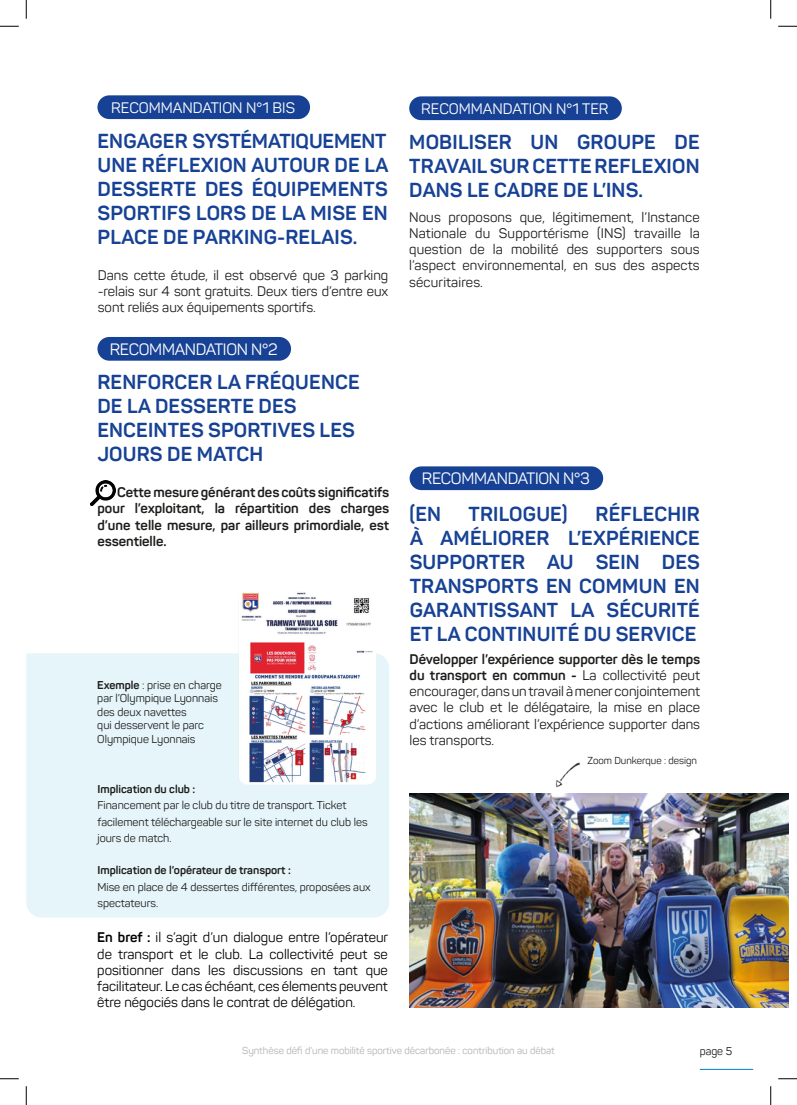
<style>
.page{position:relative;width:797px;height:1105px;background:#fff}
.page>*{position:absolute;margin:0;border:0;box-sizing:border-box;transform-origin:0 0}
.t1{font:700 20px/24px "Panton";letter-spacing:.01em;color:#164194;text-align:justify}
.t2{font:16.25px "Panton";letter-spacing:-.02em;color:#fff}
.t3{font:15px "Panton";color:#fff}
.t4{font:13.75px/16.2px "Panton";color:#1d1d1b;text-align:justify}
.t5{font:13.75px/16.2px "Panton";color:#000;text-align:justify}
.t6{font:700 13.75px/16.2px "Panton";color:#1d1d1b;text-align:justify}
.t7{font:11.25px/13.5px "Panton";color:#1d1d1b}
.t8{font:700 11.25px "Panton";color:#1d1d1b}
.t9{font:10px "Panton";color:#b2b2b2}
.t10{font:10px "Panton";color:#1d1d1b}
.s1{font-weight:700}
</style>
<div class="page">
<hr style="left:699px;top:1069px;width:54px;height:1px;background:#007bc2">
<div style="left:26px;top:653px;width:363px;height:264px;background:#e6f5fa"></div>
<img style="left:239px;top:592px;width:137px;height:193px">
<div style="left:97px;top:95px;width:213px;height:24px;background:#164194;border-radius:12px"></div>
<div style="left:409px;top:96px;width:213px;height:24px;background:#164194;border-radius:12px"></div>
<div style="left:97px;top:337px;width:194px;height:24px;background:#164194;border-radius:12px"></div>
<img style="left:90px;top:480px;width:26px;height:26px">
<div style="left:409px;top:466px;width:194px;height:24px;background:#164194;border-radius:12px"></div>
<img style="left:410px;top:793px;width:378px;height:214px">
<img style="left:539px;top:762px;width:57px;height:42px">
<svg style="left:0;top:25px;width:19px;height:2px"></svg>
<svg style="left:778px;top:25px;width:19px;height:2px"></svg>
<svg style="left:0;top:1078px;width:19px;height:1px"></svg>
<svg style="left:778px;top:1078px;width:19px;height:1px"></svg>
<svg style="left:25px;top:0;width:2px;height:19px"></svg>
<svg style="left:25px;top:1086px;width:2px;height:19px"></svg>
<svg style="left:770px;top:0;width:1px;height:19px"></svg>
<svg style="left:770px;top:1086px;width:1px;height:19px"></svg>
<p class="t3" style="left:111px;top:98px;width:185px">RECOMMANDATION N°1 BIS</p>
<h1 class="t1" style="left:97px;top:129px;width:292px">ENGAGER SYSTÉMATIQUEMENT UNE RÉFLEXION AUTOUR DE LA DESSERTE DES ÉQUIPEMENTS SPORTIFS LORS DE LA MISE EN PLACE DE PARKING-RELAIS.</h1>
<p class="t4" style="left:98px;top:267px;width:292px">Dans cette étude, il est observé que 3 parking -relais sur 4 sont gratuits. Deux tiers d’entre eux sont reliés aux équipements sportifs.</p>
<p class="t2" style="left:110px;top:339px;width:169px">RECOMMANDATION N°2</p>
<h1 class="t1" style="left:97px;top:370px;width:264px;text-align:left">RENFORCER LA FRÉQUENCE<br>DE LA DESSERTE DES<br>ENCEINTES SPORTIVES LES<br>JOURS DE MATCH</h1>
<p class="t6" style="left:97px;top:484px;width:293px;text-indent:20px">Cette mesure générant des coûts significatifs pour l’exploitant, la répartition des charges d’une telle mesure, par ailleurs primordiale, est essentielle.</p>
<p class="t7" style="left:97px;top:678px;width:126px"><span class="s1">Exemple</span> : prise en charge par l’Olympique Lyonnais des deux navettes<br>qui desservent le parc<br>Olympique Lyonnais</p>
<p class="t8" style="left:97px;top:782px;width:99px">Implication du club :</p>
<p class="t7" style="left:97px;top:797px;width:272px;line-height:16.2px">Financement par le club du titre de transport. Ticket facilement téléchargeable sur le site internet du club les jours de match.</p>
<p class="t8" style="left:97px;top:863px;width:195px">Implication de l’opérateur de transport :</p>
<p class="t7" style="left:97px;top:878px;width:275px;line-height:16.2px">Mise en place de 4 dessertes différentes, proposées aux spectateurs.</p>
<p class="t5" style="left:97px;top:929px;width:292px"><span class="s1">En bref :</span> il s’agit d’un dialogue entre l’opérateur de transport et le club. La collectivité peut se positionner dans les discussions en tant que facilitateur. Le cas échéant, ces élements peuvent être négociés dans le contrat de délégation.</p>
<p class="t3" style="left:421px;top:99px;width:189px">RECOMMANDATION N°1 TER</p>
<h1 class="t1" style="left:409px;top:130px;width:292px">MOBILISER UN GROUPE DE TRAVAIL SUR CETTE REFLEXION DANS LE CADRE DE L’INS.</h1>
<p class="t4" style="left:409px;top:209px;width:292px">Nous proposons que, légitimement, l’Instance Nationale du Supportérisme (INS) travaille la question de la mobilité des supporters sous l’aspect environnemental, en sus des aspects sécuritaires.</p>
<p class="t2" style="left:422px;top:469px;width:169px">RECOMMANDATION N°3</p>
<h1 class="t1" style="left:409px;top:502px;width:292px;text-indent:186px">RÉFLECHIR À AMÉLIORER L’EXPÉRIENCE SUPPORTER AU SEIN DES TRANSPORTS EN COMMUN EN GARANTISSANT LA SÉCURITÉ ET LA CONTINUITÉ DU SERVICE</h1>
<h1 class="t1" style="left:409px;top:502px;width:33px">(EN</h1>
<h1 class="t1" style="left:468px;top:502px;width:101px">TRILOGUE)</h1>
<p class="t4" style="left:409px;top:651px;width:292px"><span class="s1">Développer l’expérience supporter dès le temps du transport en commun -</span> La collectivité peut encourager, dans un travail à mener conjointement avec le club et le délégataire, la mise en place d’actions améliorant l’expérience supporter dans les transports.</p>
<p class="t10" style="left:587px;top:754px;width:111px">Zoom Dunkerque : design</p>
<p class="t9" style="left:242px;top:1044px;width:314px">Synthèse défi d’une mobilité sportive décarbonée : contribution au débat</p>
<p class="t7" style="left:699px;top:1044px;width:34px">page 5</p>
</div>
